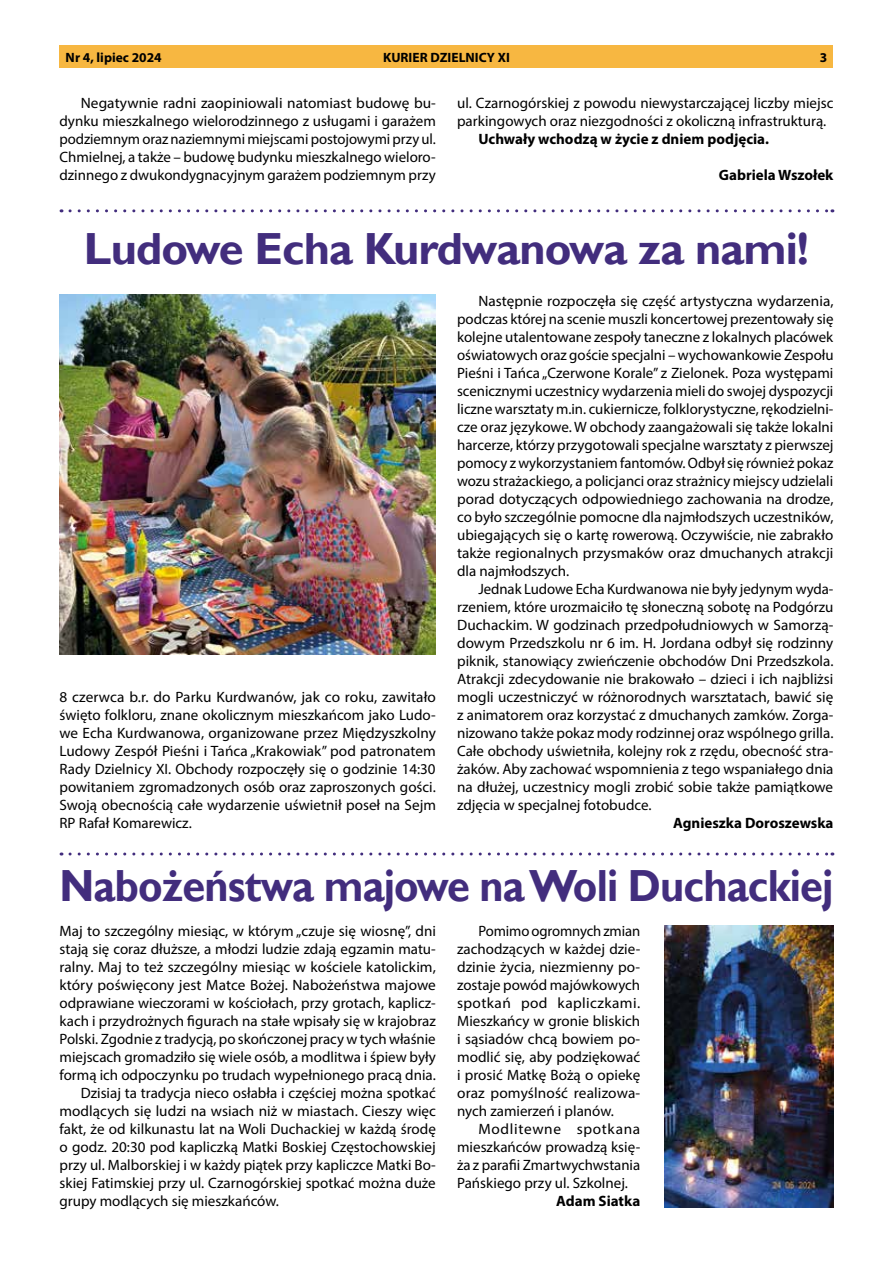
<style>
.page{position:relative;width:893px;height:1263px;background:#fff}
.page>*{position:absolute;margin:0;border:0;box-sizing:border-box;transform-origin:0 0}
.t1{font:700 45px "Gill Sans";letter-spacing:-.02em;color:#422d7d;scale:.92 1}
.t2{font:700 45px "Gill Sans";letter-spacing:-.02em;color:#422d7d}
.t3{font:15px/18px "Myriad Pro";color:#000;text-align:justify}
.t4{font:700 15px "Myriad Pro";color:#000}
.t5{font:700 13.5px "Myriad Pro";color:#000}
</style>
<div class="page">
<div style="left:60px;top:46px;width:773px;height:22px;background:#f7b741"></div>
<svg style="left:70px;top:209px;width:763px;height:3px"></svg>
<svg style="left:70px;top:852px;width:763px;height:3px"></svg>
<img style="left:60px;top:294px;width:376px;height:361px">
<img style="left:665px;top:925px;width:168px;height:283px">
<p class="t5" style="left:66px;top:49px;width:98px">Nr 4, lipiec 2024</p>
<p class="t5" style="left:383px;top:49px;width:128px">KURIER DZIELNICY XI</p>
<p class="t5" style="left:820px;top:49px;width:9px">3</p>
<p class="t3" style="left:457px;top:94px;width:378px">ul. Czarnogórskiej z powodu niewystarczającej liczby miejsc parkingowych oraz niezgodności z okoliczną infrastrukturą.</p>
<p class="t4" style="left:478px;top:129px;width:292px">Uchwały wchodzą w życie z dniem podjęcia.</p>
<p class="t4" style="left:719px;top:165px;width:116px">Gabriela Wszołek</p>
<p class="t3" style="left:60px;top:94px;width:378px;text-indent:21px">Negatywnie radni zaopiniowali natomiast budowę bu&shy;dynku mieszkalnego wielorodzinnego z usługami i garażem podziemnym oraz naziemnymi miejscami postojowymi przy ul.<br>Chmielnej, a także – budowę budynku mieszkalnego wieloro&shy;dzinnego z dwukondygnacyjnym garażem podziemnym przy</p>
<h1 class="t2" style="left:84px;top:221px;width:727px">Ludowe Echa Kurdwanowa za nami!</h1>
<p class="t3" style="left:457px;top:292px;width:378px;text-indent:21px">Następnie rozpoczęła się część artystyczna wydarzenia, podczas której na scenie muszli koncertowej prezentowały się kolejne utalentowane zespoły taneczne z lokalnych placówek oświatowych oraz goście specjalni – wychowankowie Zespołu Pieśni i Tańca „Czerwone Korale” z Zielonek. Poza występami scenicznymi uczestnicy wydarzenia mieli do swojej dyspozycji liczne warsztaty m.in. cukiernicze, folklorystyczne, rękodzielni&shy;cze oraz językowe. W obchody zaangażowali się także lokalni harcerze, którzy przygotowali specjalne warsztaty z pierwszej pomocy z wykorzystaniem fantomów. Odbył się również pokaz wozu strażackiego, a policjanci oraz strażnicy miejscy udzielali porad dotyczących odpowiedniego zachowania na drodze, co było szczególnie pomocne dla najmłodszych uczestników, ubiegających się o kartę rowerową. Oczywiście, nie zabrakło także regionalnych przysmaków oraz dmuchanych atrakcji dla najmłodszych.</p>
<p class="t3" style="left:457px;top:580px;width:378px;text-indent:21px">Jednak Ludowe Echa Kurdwanowa nie były jedynym wyda&shy;rzeniem, które urozmaiciło tę słoneczną sobotę na Podgórzu Duchackim. W godzinach przedpołudniowych w Samorzą&shy;dowym Przedszkolu nr 6 im. H. Jordana odbył się rodzinny piknik, stanowiący zwieńczenie obchodów Dni Przedszkola.<br>Atrakcji zdecydowanie nie brakowało – dzieci i ich najbliżsi mogli uczestniczyć w różnorodnych warsztatach, bawić się z animatorem oraz korzystać z dmuchanych zamków. Zorga&shy;nizowano także pokaz mody rodzinnej oraz wspólnego grilla.<br>Całe obchody uświetniła, kolejny rok z rzędu, obecność stra&shy;żaków. Aby zachować wspomnienia z tego wspaniałego dnia na dłużej, uczestnicy mogli zrobić sobie także pamiątkowe zdjęcia w specjalnej fotobudce.</p>
<p class="t4" style="left:673px;top:813px;width:162px">Agnieszka Doroszewska</p>
<p class="t3" style="left:60px;top:688px;width:378px">8 czerwca b.r. do Parku Kurdwanów, jak co roku, zawitało święto folkloru, znane okolicznym mieszkańcom jako Ludo&shy;we Echa Kurdwanowa, organizowane przez Międzyszkolny Ludowy Zespół Pieśni i Tańca „Krakowiak” pod patronatem Rady Dzielnicy XI. Obchody rozpoczęły się o godzinie 14:30 powitaniem zgromadzonych osób oraz zaproszonych gości.<br>Swoją obecnością całe wydarzenie uświetnił poseł na Sejm RP Rafał Komarewicz.</p>
<h1 class="t1" style="left:60px;top:858px;width:843px">Nabożeństwa majowe naWoli Duchackiej</h1>
<p class="t3" style="left:60px;top:922px;width:378px">Maj to szczególny miesiąc, w którym „czuje się wiosnę”, dni</p>
<p class="t3" style="left:60px;top:940px;width:378px">stają się coraz dłuższe, a młodzi ludzie zdają egzamin matu-</p>
<p class="t3" style="left:60px;top:958px;width:378px">ralny. Maj to też szczególny miesiąc w kościele katolickim,</p>
<p class="t3" style="left:60px;top:976px;width:378px">który poświęcony jest Matce Bożej. Nabożeństwa majowe</p>
<p class="t3" style="left:60px;top:994px;width:378px">odprawiane wieczorami w kościołach, przy grotach, kaplicz-</p>
<p class="t3" style="left:60px;top:1012px;width:378px">kach i przydrożnych figurach na stałe wpisały się w krajobraz</p>
<p class="t3" style="left:60px;top:1030px;width:378px">Polski. Zgodnie z tradycją, po skończonej pracy w tych właśnie</p>
<p class="t3" style="left:60px;top:1048px;width:378px">miejscach gromadziło się wiele osób, a modlitwa i śpiew były</p>
<p class="t3" style="left:60px;top:1066px;width:378px">formą ich odpoczynku po trudach wypełnionego pracą dnia.</p>
<p class="t3" style="left:81px;top:1084px;width:357px">Dzisiaj ta tradycja nieco osłabła i częściej można spotkać</p>
<p class="t3" style="left:60px;top:1102px;width:378px">modlących się ludzi na wsiach niż w miastach. Cieszy więc</p>
<p class="t3" style="left:60px;top:1120px;width:378px">fakt, że od kilkunastu lat na Woli Duchackiej w każdą środę</p>
<p class="t3" style="left:60px;top:1138px;width:378px">o godz. 20:30 pod kapliczką Matki Boskiej Częstochowskiej</p>
<p class="t3" style="left:60px;top:1156px;width:378px">przy ul. Malborskiej i w każdy piątek przy kapliczce Matki Bo-</p>
<p class="t3" style="left:60px;top:1174px;width:378px">skiej Fatimskiej przy ul. Czarnogórskiej spotkać można duże</p>
<p class="t3" style="left:60px;top:1192px;width:221px">grupy modlących się mieszkańców.</p>
<p class="t3" style="left:457px;top:922px;width:185px;text-indent:21px">Pomimo ogromnych zmian zachodzących w każdej dzie&shy;dzinie życia, niezmienny po&shy;zostaje powód majówkowych spotkań pod kapliczkami.<br>Mieszkańcy w gronie bliskich i sąsiadów chcą bowiem po&shy;modlić się, aby podziękować i prosić Matkę Bożą o opiekę oraz pomyślność realizowa&shy;nych zamierzeń i planów.</p>
<p class="t3" style="left:457px;top:1120px;width:185px;text-indent:21px">Modlitewne spotkana mieszkańców prowadzą księ&shy;ża z parafii Zmartwychwstania Pańskiego przy ul. Szkolnej.</p>
<p class="t4" style="left:556px;top:1191px;width:86px">Adam Siatka</p>
</div>
